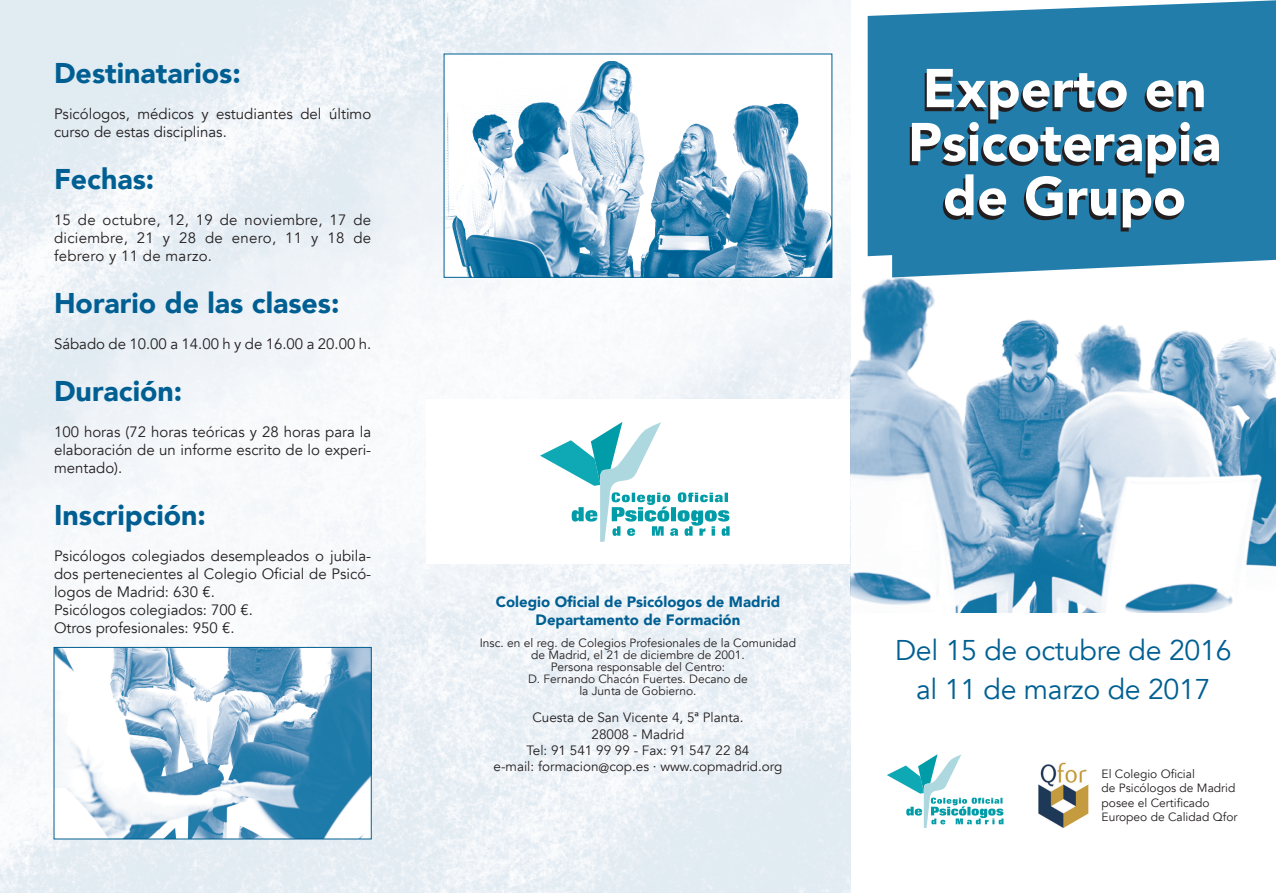
<style>
.page{position:relative;width:1276px;height:893px;background:#fff}
.page>*{position:absolute;margin:0;border:0;box-sizing:border-box;transform-origin:0 0}
.t1{font:900 54px/54px "Avenir";color:#fff;text-align:center}
.t2{font:900 28.5px "Avenir";color:#005f92}
.t3{font:28.5px "Avenir";letter-spacing:-.01em;color:#005f92}
.t4{font:15px/18px "Avenir";color:#231f20;text-align:justify}
.t5{font:900 15px "Avenir";color:#005f92}
.t6{font:13.5px "Avenir";color:#231f20}
.t7{font:12px/12px "Avenir";color:#231f20}
</style>
<div class="page">
<img style="left:0;top:0;width:850px;height:893px">
<svg style="left:867px;top:0;width:409px;height:256px;fill:#237dab"></svg>
<div style="left:892px;top:23px;width:384px;height:241px;background:#237dab"></div>
<img style="left:850px;top:264px;width:426px;height:348px">
<div style="left:426px;top:400px;width:424px;height:164px;background:#fff"></div>
<svg style="left:887px;top:754px;width:116px;height:74px"></svg>
<svg style="left:540px;top:422px;width:189px;height:120px"></svg>
<img style="left:1038px;top:762px;width:51px;height:66px">
<img style="left:56px;top:649px;width:313px;height:188px">
<div style="left:54px;top:647px;width:317px;height:192px;border:1px solid #005f92"></div>
<img style="left:446px;top:56px;width:384px;height:219px">
<div style="left:444px;top:54px;width:388px;height:223px;border:1px solid #005f92"></div>
<p class="t2" style="left:54px;top:48px;width:188px">Destinatarios:</p>
<p class="t4" style="left:54px;top:105px;width:319px">Psicólogos, médicos y estudiantes del último curso de estas disciplinas.</p>
<p class="t2" style="left:54px;top:154px;width:102px">Fechas:</p>
<p class="t4" style="left:54px;top:211px;width:319px">15 de octubre, 12, 19 de noviembre, 17 de diciembre, 21 y 28 de enero, 11 y 18 de febrero y 11 de marzo.</p>
<p class="t2" style="left:54px;top:279px;width:287px">Horario de las clases:</p>
<p class="t4" style="left:54px;top:335px;width:319px">Sábado de 10.00 a 14.00 h y de 16.00 a 20.00 h.</p>
<p class="t2" style="left:54px;top:367px;width:130px">Duración:</p>
<p class="t4" style="left:54px;top:423px;width:319px">100 horas (72 horas teóricas y 28 horas para la elaboración de un informe escrito de lo experi&shy;mentado).</p>
<p class="t2" style="left:54px;top:491px;width:154px">Inscripción:</p>
<p class="t4" style="left:54px;top:547px;width:319px">Psicólogos colegiados desempleados o jubila&shy;dos pertenecientes al Colegio Oficial de Psicó&shy;logos de Madrid: 630 €.</p>
<p class="t4" style="left:54px;top:601px;width:200px">Psicólogos colegiados: 700 €.</p>
<p class="t4" style="left:54px;top:619px;width:182px">Otros profesionales: 950 €.</p>
<p class="t1" style="left:922px;top:60px;width:285px">Experto en</p>
<p class="t1" style="left:908px;top:114px;width:315px">Psicoterapia de Grupo</p>
<p class="t5" style="left:496px;top:588px;width:286px">Colegio Oficial de Psicólogos de Madrid</p>
<p class="t5" style="left:535px;top:606px;width:206px">Departamento de Formación</p>
<p class="t7" style="left:480px;top:637px;width:318px;text-align:center">Insc. en el reg. de Colegios Profesionales de la Comunidad de Madrid, el 21 de diciembre de 2001.<br>Persona responsable del Centro:<br>D. Fernando Chacón Fuertes. Decano de<br>la Junta de Gobierno.</p>
<p class="t6" style="left:532px;top:710px;width:213px">Cuesta de San Vicente 4, 5ª Planta.</p>
<p class="t6" style="left:591px;top:726px;width:94px">28008 - Madrid</p>
<p class="t6" style="left:526px;top:742px;width:224px">Tel: 91 541 99 99 - Fax: 91 547 22 84</p>
<p class="t6" style="left:493px;top:758px;width:290px">e-mail: formacion@cop.es · www.copmadrid.org</p>
<p class="t3" style="left:895px;top:633px;width:338px">Del 15 de octubre de 2016</p>
<p class="t3" style="left:916px;top:672px;width:296px">al 11 de marzo de 2017</p>
<p class="t7" style="left:1101px;top:768px;width:95px">El Colegio Oficial</p>
<p class="t7" style="left:1101px;top:782px;width:135px">de Psicólogos de Madrid</p>
<p class="t7" style="left:1101px;top:796px;width:137px;line-height:14.4px">posee el Certificado<br>Europeo de Calidad Qfor</p>
</div>
